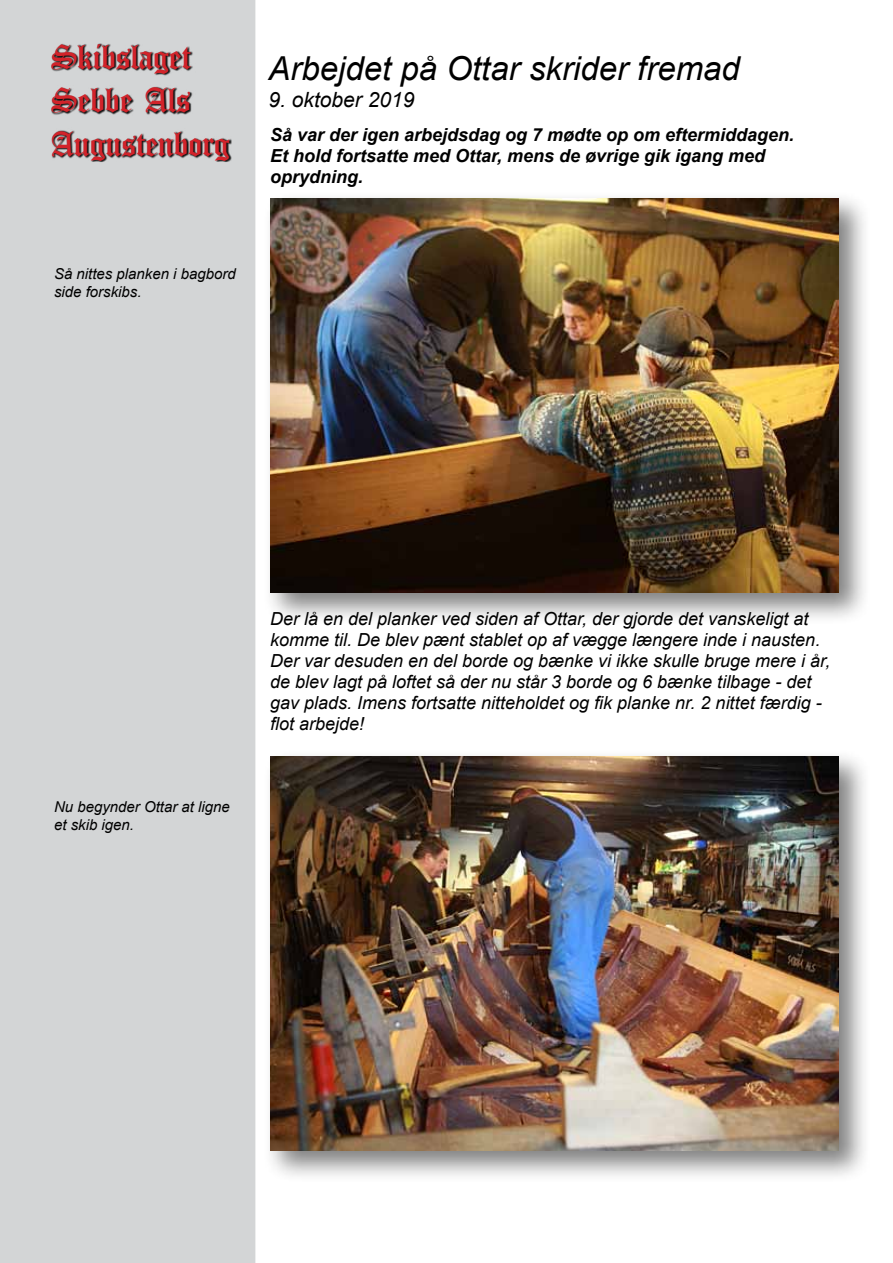
<style>
.page{position:relative;width:893px;height:1263px;background:#fff}
.page>*{position:absolute;margin:0;border:0;box-sizing:border-box;transform-origin:0 0}
.t1{font:36px/43.2px "Canterbury";color:#d2232a}
.t2{font:italic 33px "Arial";color:#000}
.t3{font:italic 21px "Arial";color:#000}
.t4{font:italic 18px/21px "Arial";color:#000}
.t5{font:italic 700 18px/21px "Arial";color:#000}
.t6{font:italic 15px/18px "Arial";color:#000}
</style>
<div class="page">
<div style="left:1px;top:1px;width:254px;height:1261px;background:#d3d5d6"></div>
<div style="left:0;top:0;width:255px;height:1263px;border:2px solid #d3d5d6"></div>
<div style="left:51px;top:44px;width:181px;height:118px;background:#000;opacity:.75"></div>
<div style="left:261px;top:190px;width:610px;height:434px;background:#000;opacity:.5"></div>
<img style="left:270px;top:198px;width:569px;height:394px">
<div style="left:261px;top:747px;width:610px;height:435px;background:#000;opacity:.5"></div>
<img style="left:270px;top:756px;width:569px;height:394px">
<h1 class="t1" style="left:51px;top:36px;width:180px">Skibslaget<br>Sebbe Als<br>Augustenborg</h1>
<h2 class="t2" style="left:268px;top:47px;width:473px">Arbejdet på Ottar skrider fremad</h2>
<p class="t3" style="left:268px;top:86px;width:147px">9. oktober 2019</p>
<p class="t5" style="left:270px;top:125px;width:526px">Så var der igen arbejdsdag og 7 mødte op om eftermiddagen.<br>Et hold fortsatte med Ottar, mens de øvrige gik igang med oprydning.</p>
<p class="t6" style="left:54px;top:265px;width:183px">Så nittes planken i bagbord side forskibs.</p>
<p class="t6" style="left:54px;top:798px;width:177px">Nu begynder Ottar at ligne et skib igen.</p>
<p class="t4" style="left:270px;top:608px;width:562px">Der lå en del planker ved siden af Ottar, der gjorde det vanskeligt at komme til. De blev pænt stablet op af vægge længere inde i nausten.<br>Der var desuden en del borde og bænke vi ikke skulle bruge mere i år, de blev lagt på loftet så der nu står 3 borde og 6 bænke tilbage - det gav plads. Imens fortsatte nitteholdet og fik planke nr. 2 nittet færdig - flot arbejde!</p>
</div>
